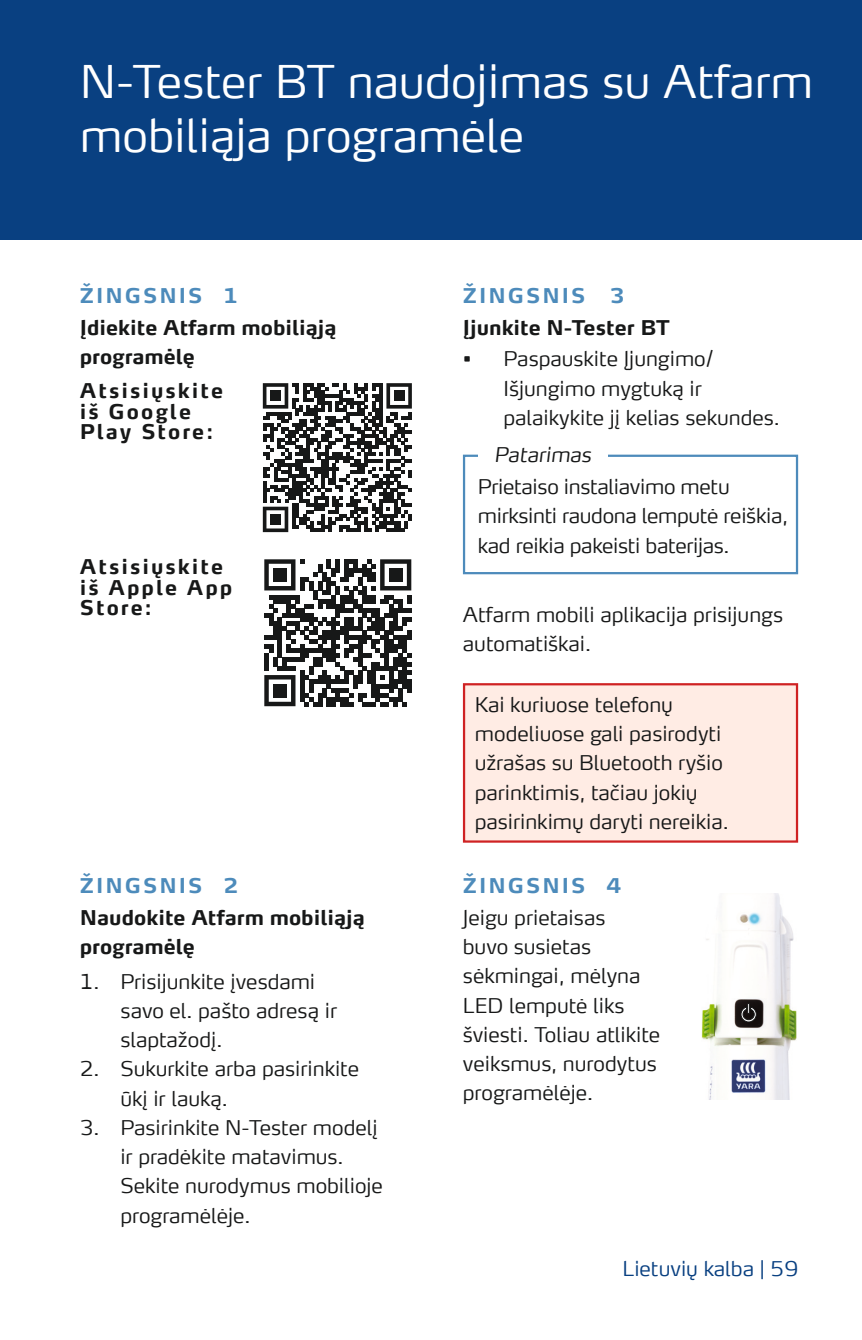
<style>
.page{position:relative;width:862px;height:1340px;background:#fff}
.page>*{position:absolute;margin:0;border:0;box-sizing:border-box;transform-origin:0 0}
.Headers{font:300 45px/54px "Max Offc Pro";color:#fff}
.Body_text_small{font:300 20.25px/29.2px "Max Offc Pro";color:#171818}
.Body_text_small-2{font:700 20.25px/29.2px "Max Offc Pro";color:#171818}
.Body_text_small-3{font:700 20.25px/20.2px "Max Offc Pro";letter-spacing:.1em;color:#171818}
.Body_text_small-4{font:700 20.25px "Max Offc Pro";letter-spacing:.1em;color:#4d8bbb}
.t1{font:300 20.25px "Max Offc Pro";color:#094081}
.Tip___MOP_Light_It{font:italic 300 20.25px "Max Offc Pro";color:#171818}
</style>
<div class="page">
<div style="left:0;top:0;width:861px;height:239px;background:#094081"></div>
<div style="left:462px;top:454px;width:335px;height:120px;border:2px solid #4d8bbb"></div>
<div style="left:478px;top:446px;width:129px;height:16px;background:#fff"></div>
<svg style="left:263px;top:383px;width:149px;height:149px"></svg>
<div style="left:270px;top:390px;width:11px;height:11px;background:#171818"></div>
<div style="left:393px;top:390px;width:11px;height:11px;background:#171818"></div>
<div style="left:270px;top:514px;width:11px;height:11px;background:#171818"></div>
<svg style="left:264px;top:559px;width:147px;height:147px"></svg>
<div style="left:273px;top:568px;width:13px;height:13px;background:#171818"></div>
<div style="left:389px;top:568px;width:13px;height:13px;background:#171818"></div>
<div style="left:273px;top:684px;width:13px;height:13px;background:#171818"></div>
<img style="left:701px;top:893px;width:96px;height:206px">
<svg style="left:740px;top:1003px;width:16px;height:19px"></svg>
<div style="left:464px;top:684px;width:332px;height:157px;background:#ffece4"></div>
<div style="left:462px;top:683px;width:335px;height:159px;border:2px solid #cf2223"></div>
<p class="Headers" style="left:80px;top:50px;width:734px">N-Tester BT naudojimas su Atfarm mobiliąja programėle</p>
<p class="Body_text_small-4" style="left:80px;top:277px;width:124px">ŽINGSNIS</p>
<p class="Body_text_small-2" style="left:80px;top:310px;width:258px">Įdiekite Atfarm mobiliąją programėlę</p>
<p class="Body_text_small-3" style="left:80px;top:378px;width:145px">Atsisiųskite iš Google<br>Play Store:</p>
<p class="Body_text_small-4" style="left:223px;top:277px;width:16px">1</p>
<p class="Body_text_small-3" style="left:80px;top:554px;width:154px">Atsisiųskite iš Apple App<br>Store:</p>
<p class="Body_text_small-4" style="left:80px;top:867px;width:124px">ŽINGSNIS</p>
<p class="Body_text_small-4" style="left:223px;top:867px;width:16px">2</p>
<p class="Body_text_small-2" style="left:80px;top:900px;width:286px">Naudokite Atfarm mobiliąją programėlę</p>
<p class="Body_text_small" style="left:120px;top:964px;width:218px;text-indent:-40px">1. Prisijunkite įvesdami savo el. pašto adresą ir slaptažodį.</p>
<p class="Body_text_small" style="left:120px;top:1052px;width:240px;text-indent:-40px">2. Sukurkite arba pasirinkite ūkį ir lauką.</p>
<p class="Body_text_small" style="left:120px;top:1110px;width:264px;text-indent:-40px">3. Pasirinkite N-Tester modelį ir pradėkite matavimus.<br>Sekite nurodymus mobilioje programėlėje.</p>
<p class="Body_text_small-4" style="left:462px;top:277px;width:124px">ŽINGSNIS</p>
<p class="Body_text_small-4" style="left:609px;top:277px;width:16px">3</p>
<p class="Body_text_small-2" style="left:462px;top:310px;width:208px">Įjunkite N-Tester BT</p>
<p class="Body_text_small" style="left:503px;top:342px;width:277px;text-indent:-40px">• Paspauskite Įjungimo/<br>Išjungimo mygtuką ir palaikykite jį kelias sekundes.</p>
<p class="Tip___MOP_Light_It" style="left:494px;top:437px;width:99px">Patarimas</p>
<p class="Body_text_small" style="left:477px;top:470px;width:311px">Prietaiso instaliavimo metu mirksinti raudona lemputė reiškia, kad reikia pakeisti baterijas.</p>
<p class="Body_text_small" style="left:462px;top:597px;width:321px">Atfarm mobili aplikacija prisijungs automatiškai.</p>
<p class="Body_text_small" style="left:474px;top:687px;width:255px">Kai kuriuose telefonų modeliuose gali pasirodyti užrašas su Bluetooth ryšio parinktimis, tačiau jokių pasirinkimų daryti nereikia.</p>
<p class="Body_text_small-4" style="left:462px;top:867px;width:124px">ŽINGSNIS</p>
<p class="Body_text_small-4" style="left:606px;top:867px;width:16px">4</p>
<p class="Body_text_small" style="left:462px;top:900px;width:199px">Jeigu prietaisas<br>buvo susietas sėkmingai, mėlyna<br>LED lemputė liks šviesti. Toliau atlikite veiksmus, nurodytus programėlėje.</p>
<p class="t1" style="left:622px;top:1251px;width:177px">Lietuvių kalba | 59</p>
</div>
